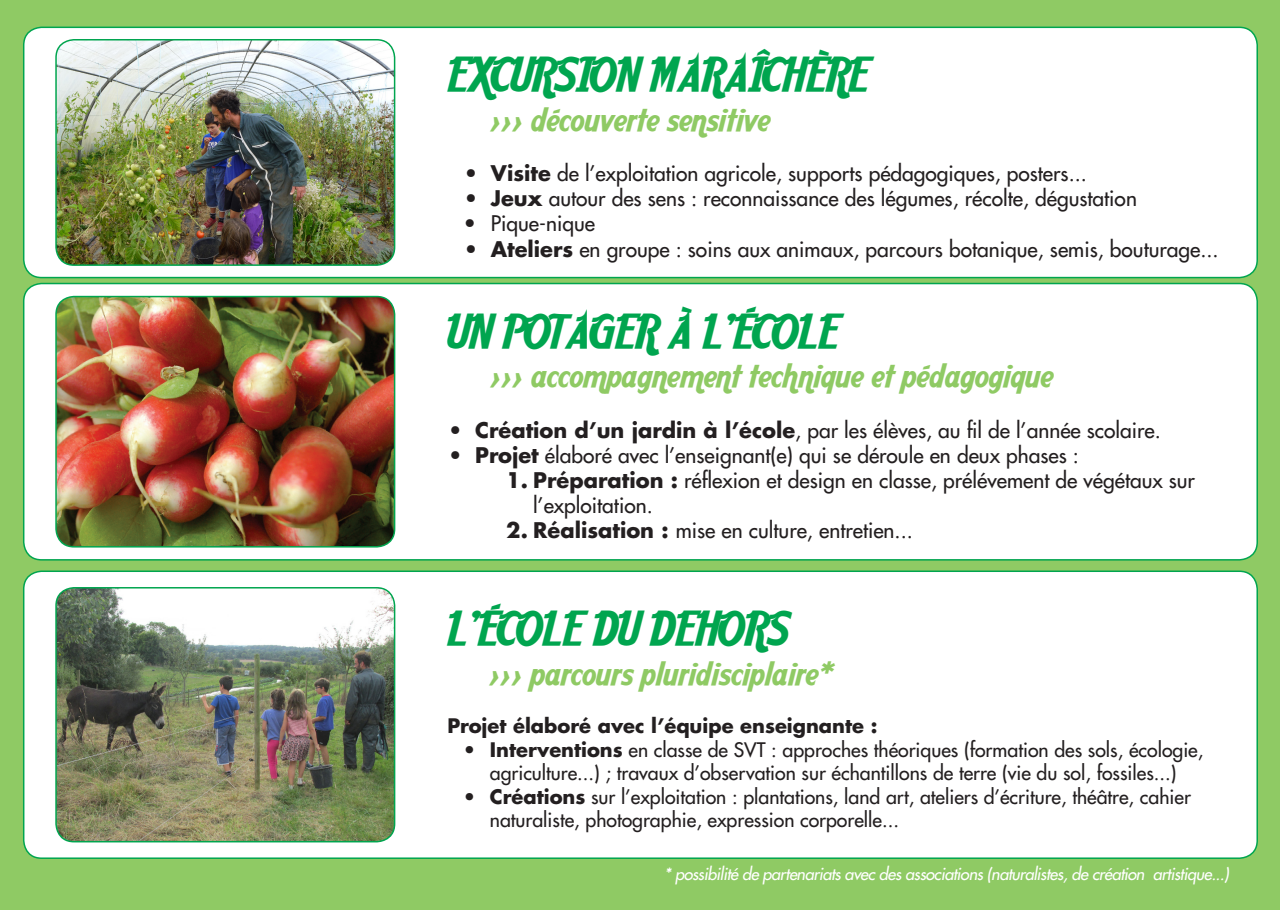
<style>
.page{position:relative;width:1280px;height:910px;background:#8fca64}
.page>*{position:absolute;margin:0;border:0;box-sizing:border-box;transform-origin:0 0}
.t1{font:45px "Aardvark Cafe";color:#00a54f}
.t2{font:33px "Aardvark Cafe";color:#8fca64}
.t3{font:21px/25.2px "Futura";color:#231f20}
.t4{font:19.5px/23.4px "Futura";color:#231f20;text-align:center}
.t5{font:700 19.5px "Futura";color:#231f20}
.t6{font:italic 16.5px "Futura";letter-spacing:-.03em;color:#fff}
.s1{font-weight:700}
</style>
<div class="page">
<div style="left:24px;top:571px;width:1233px;height:287px;background:#fff;border-radius:18px"></div>
<div style="left:23px;top:570px;width:1235px;height:289px;border:2px solid #00a54f;border-radius:18px"></div>
<div style="left:24px;top:284px;width:1233px;height:276px;background:#fff;border-radius:18px"></div>
<div style="left:23px;top:283px;width:1235px;height:278px;border:2px solid #00a54f;border-radius:18px"></div>
<div style="left:24px;top:27px;width:1233px;height:251px;background:#fff;border-radius:18px"></div>
<div style="left:23px;top:27px;width:1235px;height:251px;border:2px solid #00a54f;border-radius:18px"></div>
<img style="left:56px;top:588px;width:339px;height:254px">
<div style="left:55px;top:587px;width:340px;height:255px;border:2px solid #00a54f;border-radius:18px"></div>
<img style="left:56px;top:40px;width:339px;height:225px">
<div style="left:55px;top:39px;width:340px;height:227px;border:2px solid #00a54f;border-radius:18px"></div>
<img style="left:56px;top:297px;width:339px;height:248px">
<div style="left:55px;top:296px;width:340px;height:252px;border:2px solid #00a54f;border-radius:18px"></div>
<p class="t1" style="left:448px;top:46px;width:422px">EXCURSION MARAÎCHÈRE</p>
<p class="t2" style="left:491px;top:98px;width:282px">››› découverte sensitive</p>
<p class="t3" style="left:464px;top:161px;width:625px"><span class="s1">• Visite</span> de l’exploitation agricole, supports pédagogiques, posters...</p>
<p class="t3" style="left:464px;top:186px;width:675px"><span class="s1">• Jeux</span> autour des sens : reconnaissance des légumes, récolte, dégustation</p>
<p class="t3" style="left:464px;top:211px;width:133px">• Pique-nique</p>
<p class="t3" style="left:464px;top:236px;width:756px"><span class="s1">• Ateliers</span> en groupe : soins aux animaux, parcours botanique, semis, bouturage...</p>
<p class="t1" style="left:448px;top:303px;width:392px">UN POTAGER À L’ÉCOLE</p>
<p class="t2" style="left:491px;top:354px;width:565px">››› accompagnement technique et pédagogique</p>
<p class="t3" style="left:448px;top:417px;width:714px"><span class="s1">• Création d’un jardin à l’école</span>, par les élèves, au fil de l’année scolaire.</p>
<p class="t3" style="left:448px;top:443px;width:632px"><span class="s1">• Projet</span> élaboré avec l’enseignant(e) qui se déroule en deux phases :</p>
<p class="t3" style="left:533px;top:468px;width:663px;text-indent:-27px"><span class="s1">1. Préparation :</span> réflexion et design en classe, prélévement de végétaux sur l’exploitation.</p>
<p class="t3" style="left:506px;top:518px;width:408px"><span class="s1">2. Réalisation :</span> mise en culture, entretien...</p>
<p class="t1" style="left:447px;top:600px;width:343px">L’ÉCOLE DU DEHORS</p>
<p class="t2" style="left:490px;top:652px;width:347px">››› parcours pluridisciplaire*</p>
<p class="t5" style="left:447px;top:713px;width:432px">Projet élaboré avec l’équipe enseignante :</p>
<p class="t4" style="left:463px;top:738px;width:742px"><span class="s1">• Interventions</span> en classe de SVT : approches théoriques (formation des sols, écologie, agriculture...) ; travaux d’observation sur échantillons de terre (vie du sol, fossiles...)</p>
<p class="t4" style="left:490px;top:785px;width:702px;text-align:left;text-indent:-27px"><span class="s1">• Créations</span> sur l’exploitation : plantations, land art, ateliers d’écriture, théâtre, cahier naturaliste, photographie, expression corporelle...</p>
<p class="t6" style="left:664px;top:863px;width:566px">* possibilité de partenariats avec des associations (naturalistes, de création artistique...)</p>
</div>
